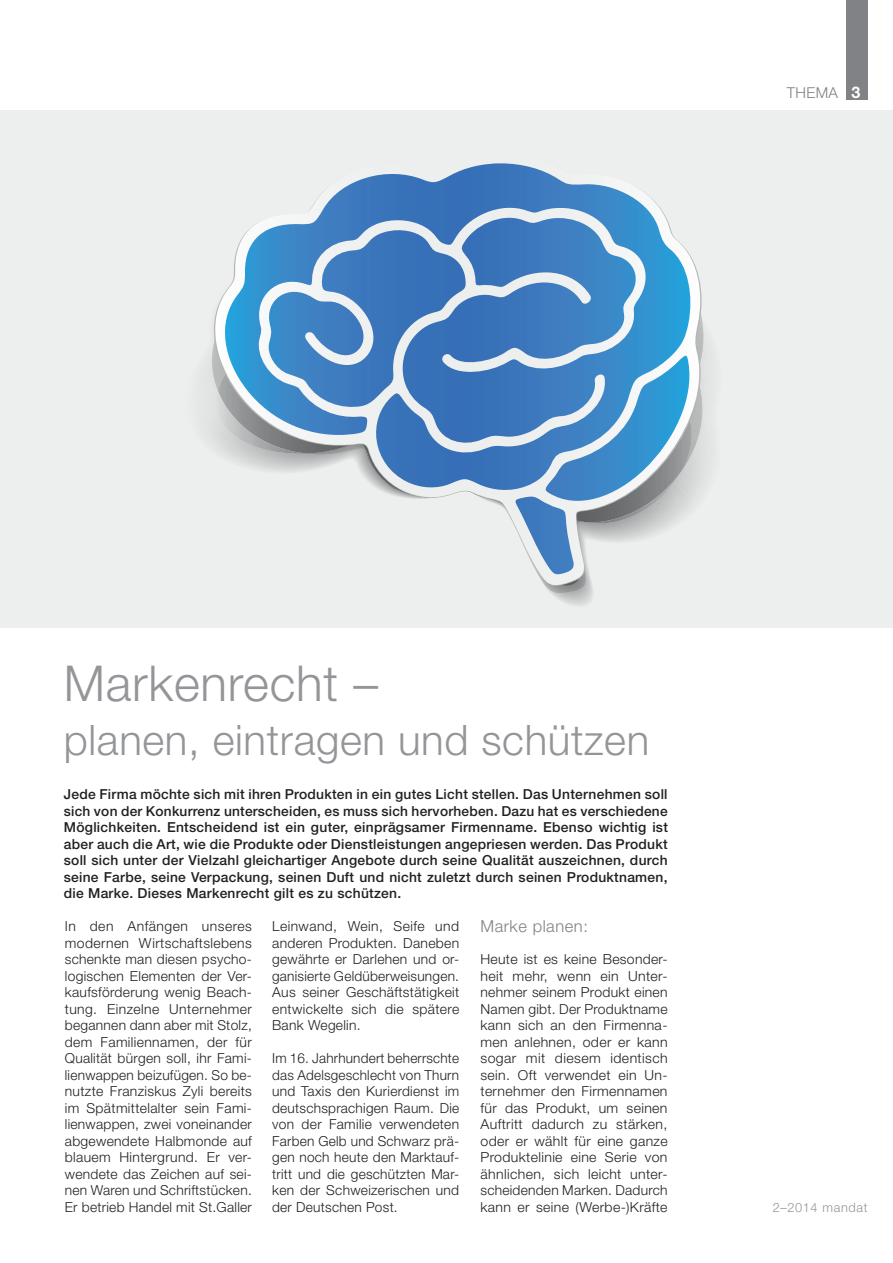
<style>
.page{position:relative;width:893px;height:1263px;background:#fff}
.page>*{position:absolute;margin:0;border:0;box-sizing:border-box;transform-origin:0 0}
.t1{font:300 49.5px "Helvetica Neue";letter-spacing:.015em;color:#939598}
.t2{font:300 42px "Helvetica Neue";letter-spacing:.015em;color:#939598}
.t3{font:300 16.5px "Helvetica Neue";letter-spacing:.035em;color:#808285}
.t4{font:700 16.05px "Helvetica Neue";color:#fff}
.t5{font:300 15px "Helvetica Neue";color:#808285}
.t6{font:300 13.8px/16.5px "Helvetica Neue";letter-spacing:.02em;color:#231f20;text-align:justify}
.t7{font:500 13.8px/16.5px "Helvetica Neue";letter-spacing:.02em;color:#231f20;text-align:justify}
.t8{font:300 12.75px "Helvetica Neue";letter-spacing:.05em;color:#939598}
</style>
<div class="page">
<div style="left:846px;top:0;width:21px;height:100px;background:#808285"></div>
<div style="left:0;top:111px;width:893px;height:517px;background:#edeeee"></div>
<svg style="left:411px;top:263px;width:294px;height:324px"></svg>
<svg style="left:204px;top:309px;width:262px;height:189px"></svg>
<svg style="left:217px;top:163px;width:477px;height:329px"></svg>
<svg style="left:472px;top:356px;width:231px;height:220px"></svg>
<p class="t5" style="left:787px;top:83px;width:41px">Thema</p>
<p class="t4" style="left:852px;top:82px;width:10px">3</p>
<h1 class="t1" style="left:64px;top:653px;width:316px">Markenrecht –</h1>
<h2 class="t2" style="left:64px;top:715px;width:587px">planen, eintragen und schützen</h2>
<p class="t7" style="left:64px;top:786px;width:606px">Jede Firma möchte sich mit ihren Produkten in ein gutes Licht stellen. Das Unternehmen soll sich von der Konkurrenz unterscheiden, es muss sich hervorheben. Dazu hat es verschiedene Möglichkeiten. Entscheidend ist ein guter, einprägsamer Firmenname. Ebenso wichtig ist aber auch die Art, wie die Produkte oder Dienstleistungen angepriesen werden. Das Produkt soll sich unter der Vielzahl gleichartiger Angebote durch seine Qualität auszeichnen, durch seine Farbe, seine Verpackung, seinen Duft und nicht zuletzt durch seinen Produktnamen, die Marke. Dieses Markenrecht gilt es zu schützen.</p>
<p class="t6" style="left:65px;top:918px;width:189px;text-align:left">In den Anfängen unseres modernen Wirtschaftslebens schenkte man diesen psycho&shy;logischen Elementen der Ver&shy;kaufsförderung wenig Beach&shy;tung. Einzelne Unternehmer begannen dann aber mit Stolz, dem Familiennamen, der für<br>Qualität bürgen soll, ihr Fami-- lienwappen beizufügen. So be&shy;nutzte Franziskus Zyli bereits im Spätmittelalter sein Fami&shy;lienwappen, zwei voneinander abgewendete Halbmonde auf blauem Hintergrund. Er ver&shy;wendete das Zeichen auf sei&shy;nen Waren und Schriftstücken.<br>Er betrieb Handel mit St.Galler</p>
<p class="t3" style="left:480px;top:915px;width:109px">Marke planen:</p>
<p class="t6" style="left:272px;top:918px;width:189px">Leinwand, Wein, Seife und anderen Produkten. Daneben gewährte er Darlehen und or&shy;ganisierte Geldüberweisungen.<br>Aus seiner Geschäftstätigkeit entwickelte sich die spätere Bank Wegelin.</p>
<p class="t6" style="left:272px;top:1050px;width:189px">Im 16. Jahrhundert beherrschte das Adelsgeschlecht von Thurn und Taxis den Kurierdienst im deutschsprachigen Raum. Die von der Familie verwendeten Farben Gelb und Schwarz prä&shy;gen noch heute den Marktauf&shy;tritt und die geschützten Mar&shy;ken der Schweizerischen und der Deutschen Post.</p>
<p class="t6" style="left:480px;top:951px;width:189px">Heute ist es keine Besonder&shy;heit mehr, wenn ein Unter&shy;nehmer seinem Produkt einen Namen gibt. Der Produktname kann sich an den Firmenna&shy;men anlehnen, oder er kann sogar mit diesem identisch sein. Oft verwendet ein Un&shy;ternehmer den Firmennamen für das Produkt, um seinen Auftritt dadurch zu stärken, oder er wählt für eine ganze Produktelinie eine Serie von ähnlichen, sich leicht unter&shy;scheidenden Marken. Dadurch kann er seine (Werbe-)Kräfte</p>
<p class="t8" style="left:773px;top:1199px;width:96px">2–2014 mandat</p>
</div>
